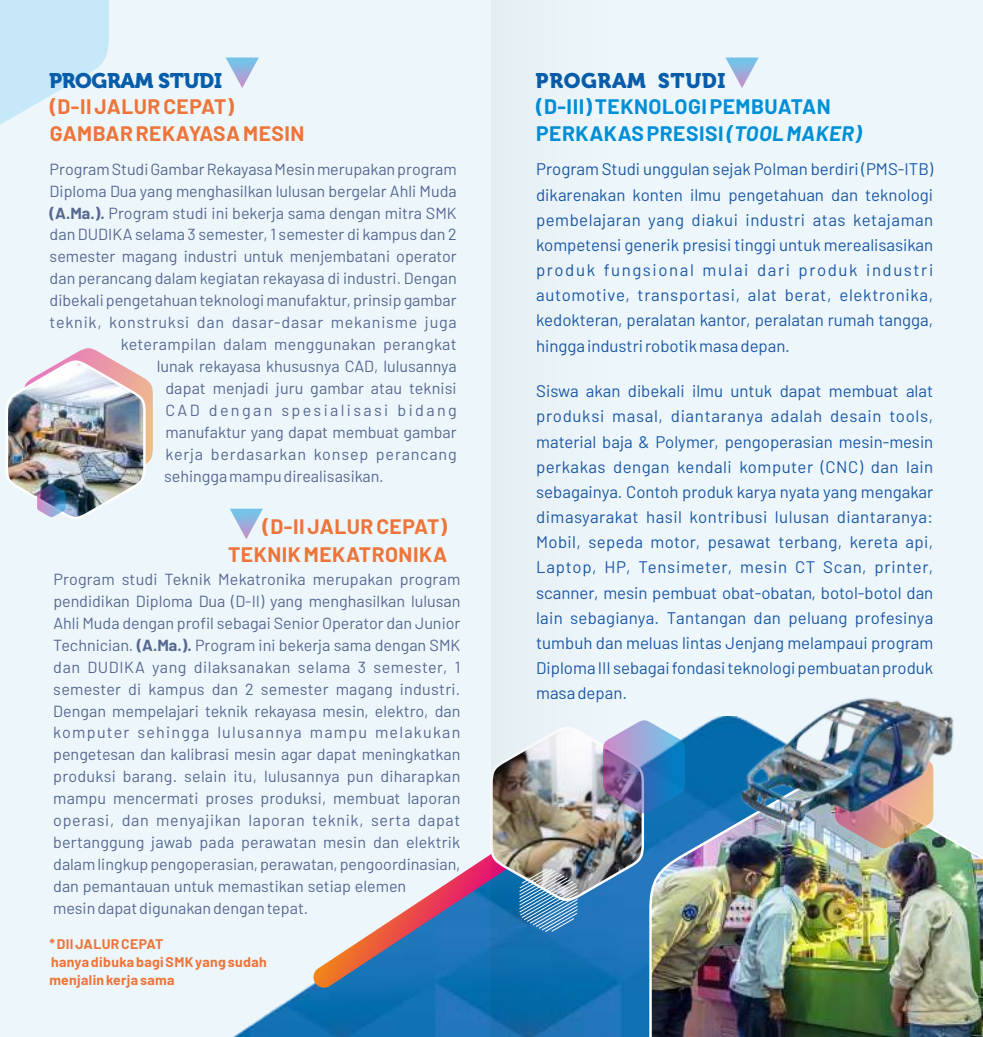
<style>
.page{position:relative;width:983px;height:1037px;background:#fff}
.page>*{position:absolute;margin:0;border:0;box-sizing:border-box;transform-origin:0 0}
.t1{font:700 21px/27.1px "Barlow";letter-spacing:.025em;color:#ed753a}
.t2{font:700 21px/27.1px "Barlow";letter-spacing:.025em;color:#008fd7}
.t3{font:21px "Museo 900";letter-spacing:-.015em;color:#085daa}
.t4{font:21px "Museo 900";letter-spacing:.03em;color:#085daa}
.t5{font:16.8px/25.2px "Barlow";color:#1c58a6;text-align:justify}
.t6{font:16.1px/21.9px "Barlow";color:#566892}
.t7{font:16.1px "Barlow";letter-spacing:.05em;color:#566892}
.t8{font:16.1px "Barlow";letter-spacing:.025em;color:#566892}
.t9{font:16.1px "Barlow";letter-spacing:.15em;color:#566892}
.t10{font:700 14px/18px "Barlow";letter-spacing:.025em;color:#ed753a}
.s1{font-weight:700}
.s2{font-style:italic}
</style>
<div class="page">
<div style="left:0;top:0;width:982px;height:1037px;background:#edf7fb"></div>
<img style="left:78px;top:716px;width:904px;height:321px">
<div style="left:0;top:0;width:109px;height:134px;background:#a0d9f6;opacity:.5"></div>
<img style="left:648px;top:770px;width:334px;height:267px">
<svg style="left:834px;top:829px;width:99px;height:19px;background:#a6a194"></svg>
<img style="left:4px;top:348px;width:149px;height:172px">
<img style="left:738px;top:687px;width:219px;height:142px">
<svg style="left:312px;top:720px;width:373px;height:269px;background:#a6b9cf"></svg>
<svg style="left:225px;top:57px;width:34px;height:31px"></svg>
<svg style="left:725px;top:57px;width:33px;height:31px"></svg>
<svg style="left:230px;top:509px;width:33px;height:30px"></svg>
<svg style="left:491px;top:0;width:119px;height:1037px;background:#c2d4df"></svg>
<h1 class="t3" style="left:49px;top:72px;width:174px">PROGRAM STUDI</h1>
<h1 class="t1" style="left:50px;top:92px;width:256px">(D-II JALUR CEPAT)<br>GAMBAR REKAYASA MESIN</h1>
<p class="t6" style="left:50px;top:157px;width:408px">Program Studi Gambar Rekayasa Mesin merupakan program</p>
<p class="t6" style="left:50px;top:179px;width:408px">Diploma Dua yang menghasilkan lulusan bergelar Ahli Muda</p>
<p class="t6" style="left:50px;top:201px;width:408px"><span class="s1">(A.Ma.).</span> Program studi ini bekerja sama dengan mitra SMK</p>
<p class="t6" style="left:50px;top:223px;width:408px">dan DUDIKA selama 3 semester, 1 semester di kampus dan 2</p>
<p class="t6" style="left:50px;top:245px;width:408px">semester magang industri untuk menjembatani operator</p>
<p class="t6" style="left:50px;top:267px;width:408px">dan perancang dalam kegiatan rekayasa di industri. Dengan</p>
<p class="t6" style="left:50px;top:289px;width:408px">dibekali pengetahuan teknologi manufaktur, prinsip gambar</p>
<p class="t7" style="left:50px;top:312px;width:408px">teknik, konstruksi dan dasar-dasar mekanisme juga</p>
<p class="t8" style="left:121px;top:334px;width:337px">keterampilan dalam menggunakan perangkat</p>
<p class="t6" style="left:157px;top:354px;width:301px">lunak rekayasa khususnya CAD, lulusannya</p>
<p class="t6" style="left:165px;top:376px;width:293px">dapat menjadi juru gambar atau teknisi</p>
<p class="t9" style="left:165px;top:400px;width:293px">CAD dengan spesialisasi bidang</p>
<p class="t6" style="left:165px;top:420px;width:293px">manufaktur yang dapat membuat gambar</p>
<p class="t7" style="left:165px;top:443px;width:293px">kerja berdasarkan konsep perancang</p>
<p class="t6" style="left:164px;top:464px;width:221px">sehingga mampu direalisasikan.</p>
<h1 class="t1" style="left:228px;top:512px;width:220px;text-align:right">(D-II JALUR CEPAT)<br>TEKNIK MEKATRONIKA</h1>
<p class="t6" style="left:53px;top:568px;width:408px">Program studi Teknik Mekatronika merupakan program pendidikan Diploma Dua (D-II) yang menghasilkan lulusan Ahli Muda dengan profil sebagai Senior Operator dan Junior Technician. <span class="s1">(A.Ma.).</span> Program ini bekerja sama dengan SMK dan DUDIKA yang dilaksanakan selama 3 semester, 1 semester di kampus dan 2 semester magang industri.<br>Dengan mempelajari teknik rekayasa mesin, elektro, dan komputer sehingga lulusannya mampu melakukan pengetesan dan kalibrasi mesin agar dapat meningkatkan produksi barang. selain itu, lulusannya pun diharapkan mampu mencermati proses produksi, membuat laporan operasi, dan menyajikan laporan teknik, serta dapat bertanggung jawab pada perawatan mesin dan elektrik dalam lingkup pengoperasian, perawatan, pengoordinasian, dan pemantauan untuk memastikan setiap elemen<br>mesin dapat digunakan dengan tepat.</p>
<p class="t10" style="left:49px;top:934px;width:219px">* DII JALUR CEPAT<br>hanya dibuka bagi SMK yang sudah menjalin kerja sama</p>
<h1 class="t4" style="left:535px;top:72px;width:191px">PROGRAM STUDI</h1>
<h1 class="t2" style="left:536px;top:92px;width:327px">(D-III) TEKNOLOGI PEMBUATAN<br>PERKAKAS PRESISI <span class="s2">(TOOL MAKER)</span></h1>
<p class="t5" style="left:536px;top:156px;width:398px">Program Studi unggulan sejak Polman berdiri (PMS-ITB) dikarenakan konten ilmu pengetahuan dan teknologi pembelajaran yang diakui industri atas ketajaman kompetensi generik presisi tinggi untuk merealisasikan produk fungsional mulai dari produk industri automotive, transportasi, alat berat, elektronika, kedokteran, peralatan kantor, peralatan rumah tangga, hingga industri robotik masa depan.</p>
<p class="t5" style="left:536px;top:378px;width:398px">Siswa akan dibekali ilmu untuk dapat membuat alat produksi masal, diantaranya adalah desain tools, material baja &amp; Polymer, pengoperasian mesin-mesin perkakas dengan kendali komputer (CNC) dan lain sebagainya. Contoh produk karya nyata yang mengakar dimasyarakat hasil kontribusi lulusan diantaranya:<br>Mobil, sepeda motor, pesawat terbang, kereta api, Laptop, HP, Tensimeter, mesin CT Scan, printer, scanner, mesin pembuat obat-obatan, botol-botol dan lain sebagianya. Tantangan dan peluang profesinya tumbuh dan meluas lintas Jenjang melampaui program Diploma III sebagai fondasi teknologi pembuatan produk masa depan.</p>
</div>
